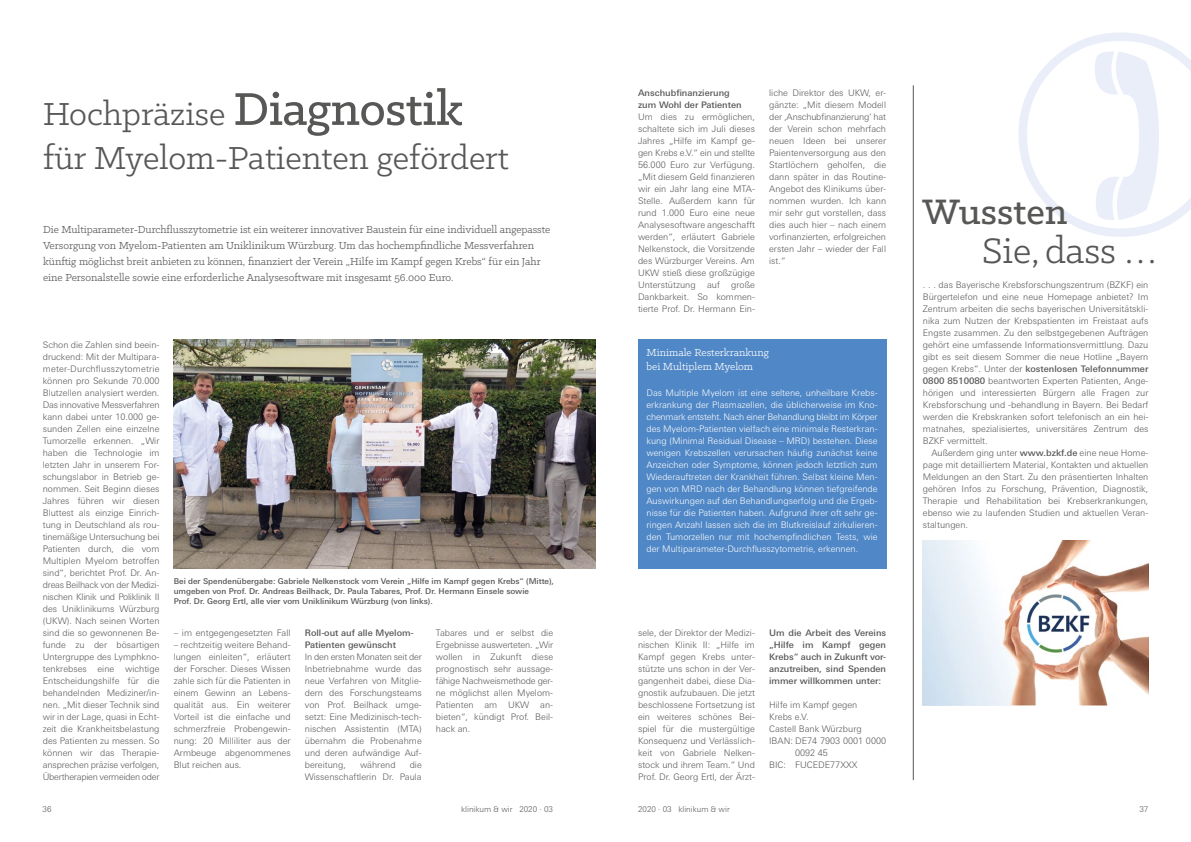
<style>
.page{position:relative;width:1191px;height:842px;background:#fff}
.page>*{position:absolute;margin:0;border:0;box-sizing:border-box;transform-origin:0 0}
.t1{font:40px "Klinic Slab";color:#575756}
.t2{font:500 40px "Klinic Slab";color:#575756}
.t3{font:36px/44px "Klinic Slab";color:#575756}
.t4{font:11.5px/16px "Klinic Slab";color:#575756}
.t5{font:11.5px/14px "Klinic Slab";color:#fff}
.t6{font:300 9px/12px "Univers Next Pro";color:#575756;text-align:justify}
.t7{font:300 9px/12px "Univers Next Pro";color:#fff;text-align:justify}
.t8{font:500 9px/12px "Univers Next Pro";color:#575756}
.t9{font:500 8px/10px "Univers Next Pro";color:#575756}
.t10{font:300 8px "Univers Next Pro";color:#575756}
.s1{font-weight:500;font-size:52px}
.s2{font-weight:500}
</style>
<div class="page">
<div style="left:638px;top:339px;width:248px;height:230px;background:#5087c6"></div>
<hr style="left:913px;top:85px;width:1px;height:695px;background:#575756">
<img style="left:923px;top:541px;width:225px;height:164px">
<img style="left:174px;top:339px;width:421px;height:230px">
<h2 class="t3" style="left:43px;top:91px;width:467px">Hochpräzise <span class="s1">Diagnostik </span>für Myelom-Patienten gefördert</h2>
<p class="t4" style="left:43px;top:221px;width:509px">Die Multiparameter-Durchflusszytometrie ist ein weiterer innovativer Baustein für eine individuell angepasste Versorgung von Myelom-Patienten am Uniklinikum Würzburg. Um das hochempfindliche Messverfahren künftig möglichst breit anbieten zu können, finanziert der Verein „Hilfe im Kampf gegen Krebs“ für ein Jahr eine Personalstelle sowie eine erforderliche Analysesoftware mit insgesamt 56.000 Euro.</p>
<p class="t6" style="left:43px;top:339px;width:118px">Schon die Zahlen sind beein&shy;druckend: Mit der Multipara&shy;meter-Durchflusszytometrie können pro Sekunde 70.000<br>Blutzellen analysiert werden.<br>Das innovative Messverfahren kann dabei unter 10.000 ge&shy;sunden Zellen eine einzelne Tumorzelle erkennen. „Wir haben die Technologie im letzten Jahr in unserem For&shy;schungslabor in Betrieb ge&shy;nommen. Seit Beginn dieses Jahres führen wir diesen Bluttest als einzige Einrich&shy;tung in Deutschland als rou&shy;tinemäßige Untersuchung bei Patienten durch, die vom Multiplen Myelom betroffen sind“, berichtet Prof. Dr. An&shy;dreas Beilhack von der Medizi&shy;nischen Klinik und Poliklinik II des Uniklinikums Würzburg (UKW). Nach seinen Worten sind die so gewonnenen Be&shy;funde zu der bösartigen Untergruppe des Lymphkno&shy;tenkrebses eine wichtige Entscheidungshilfe für die behandelnden Mediziner/in&shy;nen. „Mit dieser Technik sind wir in der Lage, quasi in Echt&shy;zeit die Krankheitsbelastung des Patienten zu messen. So können wir das Therapie&shy;ansprechen präzise verfolgen, Übertherapien vermeiden oder</p>
<p class="t9" style="left:174px;top:576px;width:382px">Bei der Spendenübergabe: Gabriele Nelkenstock vom Verein „Hilfe im Kampf gegen Krebs“ (Mitte), umgeben von Prof. Dr. Andreas Beilhack, Dr. Paula Tabares, Prof. Dr. Hermann Einsele sowie<br>Prof. Dr. Georg Ertl, alle vier vom Uniklinikum Würzburg (von links).</p>
<p class="t6" style="left:174px;top:627px;width:118px">– im entgegengesetzten Fall</p>
<p class="t6" style="left:174px;top:639px;width:118px">– rechtzeitig weitere Behand&shy;lungen einleiten“, erläutert der Forscher. Dieses Wissen zahle sich für die Patienten in einem Gewinn an Lebens&shy;qualität aus. Ein weiterer Vorteil ist die einfache und schmerzfreie Probengewin&shy;nung: 20 Milliliter aus der Armbeuge abgenommenes Blut reichen aus.</p>
<p class="t8" style="left:305px;top:627px;width:110px">Roll-out auf alle Myelom-<br>Patienten gewünscht</p>
<p class="t6" style="left:305px;top:651px;width:118px">In den ersten Monaten seit der Inbetriebnahme wurde das neue Verfahren von Mitglie&shy;dern des Forschungsteams von Prof. Beilhack umge&shy;setzt: Eine Medizinisch-tech&shy;nischen Assistentin (MTA) übernahm die Probenahme und deren aufwändige Auf&shy;bereitung,</p>
<p class="t6" style="left:305px;top:759px;width:118px;text-align:right">die<br>Wissenschaftlerin Dr. Paula</p>
<p class="t6" style="left:360px;top:759px;width:37px">während</p>
<p class="t6" style="left:436px;top:627px;width:119px">Tabares und er selbst die Ergebnisse auswerteten. „Wir wollen in Zukunft diese prognostisch sehr aussage&shy;fähige Nachweismethode ger&shy;ne möglichst allen Myelom-Patienten am UKW an&shy;bieten“, kündigt Prof. Beil&shy;hack an.</p>
<p class="t8" style="left:638px;top:87px;width:105px">Anschubfinanzierung zum Wohl der Patienten</p>
<p class="t6" style="left:638px;top:111px;width:118px">Um dies zu ermöglichen, schaltete sich im Juli dieses Jahres „Hilfe im Kampf ge&shy;gen Krebs e.V.“ ein und stellte 56.000 Euro zur Verfügung. „Mit diesem Geld finanzieren wir ein Jahr lang eine MTA-Stelle. Außerdem kann für rund 1.000 Euro eine neue Analysesoftware angeschafft werden“, erläutert Gabriele Nelkenstock, die Vorsitzende des Würzburger Vereins. Am UKW stieß diese großzügige Unterstützung</p>
<p class="t6" style="left:638px;top:279px;width:118px;text-indent:93px">große Dankbarkeit. So kommen&shy;tierte Prof. Dr. Hermann Ein-</p>
<p class="t6" style="left:707px;top:279px;width:14px">auf</p>
<p class="t6" style="left:769px;top:87px;width:118px">liche Direktor des UKW, er&shy;gänzte: „Mit diesem Modell der ‚Anschubfinanzierung‘ hat der Verein schon mehrfach neuen Ideen bei unserer Paientenversorgung aus den Startlöchern geholfen, die dann später in das Routine-Angebot des Klinikums über&shy;nommen wurden. Ich kann mir sehr gut vorstellen, dass dies auch hier – nach einem vorfinanzierten, erfolgreichen ersten Jahr – wieder der Fall ist.“</p>
<p class="t5" style="left:646px;top:346px;width:124px">Minimale Resterkrankung bei Multiplem Myelom</p>
<p class="t7" style="left:646px;top:387px;width:233px">Das Multiple Myelom ist eine seltene, unheilbare Krebs&shy;erkrankung der Plasmazellen, die üblicherweise im Kno&shy;chenmark entsteht. Nach einer Behandlung bleibt im Körper des Myelom-Patienten vielfach eine minimale Resterkran&shy;kung (Minimal Residual Disease – MRD) bestehen. Diese wenigen Krebszellen verursachen häufig zunächst keine Anzeichen oder Symptome, können jedoch letztlich zum Wiederauftreten der Krankheit führen. Selbst kleine Men&shy;gen von MRD nach der Behandlung können tiefgreifende Auswirkungen auf den Behandlungserfolg und die Ergeb&shy;nisse für die Patienten haben. Aufgrund ihrer oft sehr ge&shy;ringen Anzahl lassen sich die im Blutkreislauf zirkulieren&shy;den Tumorzellen nur mit hochempfindlichen Tests, wie der Multiparameter-Durchflusszytometrie, erkennen.</p>
<p class="t6" style="left:638px;top:627px;width:118px">sele, der Direktor der Medizi&shy;nischen Klinik II: „Hilfe im Kampf gegen Krebs unter&shy;stützte uns schon in der Ver&shy;gangenheit dabei, diese Dia&shy;gnostik aufzubauen. Die jetzt beschlossene Fortsetzung ist ein weiteres schönes Bei&shy;spiel für die mustergültige Konsequenz und Verlässlich&shy;keit von Gabriele Nelken&shy;stock und ihrem Team.“ Und Prof. Dr. Georg Ertl, der Ärzt-</p>
<p class="t8" style="left:769px;top:627px;width:118px;text-align:justify">Um die Arbeit des Vereins „Hilfe im Kampf gegen Krebs“ auch in Zukunft vor&shy;anzutreiben, sind Spenden immer willkommen unter:</p>
<p class="t6" style="left:769px;top:699px;width:90px">Hilfe im Kampf gegen</p>
<p class="t6" style="left:769px;top:711px;width:41px">Krebs e.V.</p>
<p class="t6" style="left:769px;top:723px;width:94px">Castell Bank Würzburg</p>
<p class="t6" style="left:769px;top:735px;width:118px">IBAN: DE74 7903 0001 0000</p>
<p class="t6" style="left:795px;top:747px;width:34px">0092 45</p>
<p class="t6" style="left:769px;top:759px;width:90px">BIC: FUCEDE77XXX</p>
<h1 class="t2" style="left:922px;top:186px;width:146px">Wussten</h1>
<h1 class="t1" style="left:982px;top:225px;width:175px">Sie, dass …</h1>
<p class="t6" style="left:923px;top:279px;width:227px">. . . das Bayerische Krebsforschungszentrum (BZKF) ein Bürgertelefon und eine neue Homepage anbietet? Im Zentrum arbeiten die sechs bayerischen Universitätskli&shy;nika zum Nutzen der Krebspatienten im Freistaat aufs Engste zusammen. Zu den selbstgegebenen Aufträgen gehört eine umfassende Informationsvermittlung. Dazu gibt es seit diesem Sommer die neue Hotline „Bayern gegen Krebs“. Unter der <span class="s2">kostenlosen Telefonnummer 0800 8510080</span> beantworten Experten Patienten, Ange&shy;hörigen und interessierten Bürgern alle Fragen zur Krebsforschung und -behandlung in Bayern. Bei Bedarf werden die Krebskranken sofort telefonisch an ein hei&shy;matnahes, spezialisiertes, universitäres Zentrum des BZKF vermittelt.</p>
<p class="t6" style="left:923px;top:447px;width:227px;text-indent:9px">Außerdem ging unter <span class="s2">www.bzkf.de</span> eine neue Home&shy;page mit detailliertem Material, Kontakten und aktuellen Meldungen an den Start. Zu den präsentierten Inhalten gehören Infos zu Forschung, Prävention, Diagnostik, Therapie und Rehabilitation bei Krebserkrankungen, ebenso wie zu laufenden Studien und aktuellen Veran&shy;staltungen.</p>
<p class="t10" style="left:43px;top:805px;width:10px">36</p>
<p class="t10" style="left:461px;top:805px;width:93px">klinikum &amp; wir 2020 · 03</p>
<p class="t10" style="left:638px;top:805px;width:93px">2020 · 03 klinikum &amp; wir</p>
<p class="t10" style="left:1139px;top:805px;width:10px">37</p>
</div>
